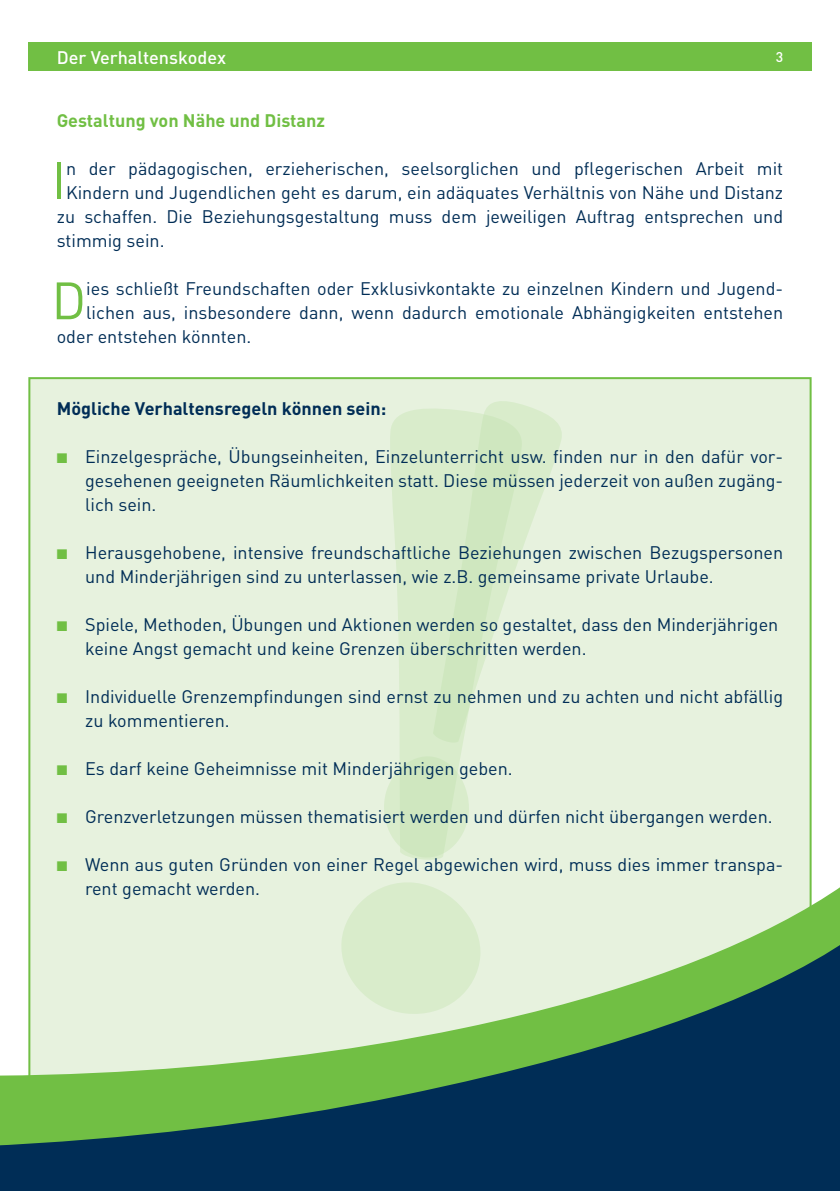
<style>
.page{position:relative;width:840px;height:1191px;background:#fff}
.page>*{position:absolute;margin:0;border:0;box-sizing:border-box;transform-origin:0 0}
.t1{font:51.8px "DIN Pro";color:#71bf44}
.t2{font:18px/24px "DIN Pro";color:#002d56}
.t3{font:700 18px "DIN Pro";color:#002d56}
.t4{font:700 18px "DIN Pro";color:#71bf44}
.t5{font:500 18px "DIN Pro";color:#fff}
.t6{font:500 14px "DIN Pro";color:#fff}
.s1{color:#71bf44}
</style>
<div class="page">
<div style="left:29px;top:378px;width:781px;height:719px;background:#e7f2de"></div>
<svg style="left:0;top:718px;width:839px;height:473px"></svg>
<div style="left:28px;top:43px;width:783px;height:28px;background:#71bf44"></div>
<svg style="left:338px;top:718px;width:185px;height:300px"></svg>
<svg style="left:379px;top:401px;width:185px;height:462px"></svg>
<p class="t5" style="left:57px;top:45px;width:171px">Der Verhaltenskodex</p>
<p class="t6" style="left:775px;top:47px;width:9px">3</p>
<p class="t4" style="left:57px;top:108px;width:270px">Gestaltung von Nähe und Distanz</p>
<h1 class="t1" style="left:51px;top:145px;width:16px">I</h1>
<p class="t2" style="left:66px;top:156px;width:718px">n der pädagogischen, erzieherischen, seelsorglichen und pflegerischen Arbeit mit</p>
<p class="t2" style="left:66px;top:180px;width:718px">Kindern und Jugendlichen geht es darum, ein adäquates Verhältnis von Nähe und Distanz</p>
<p class="t2" style="left:57px;top:204px;width:727px">zu schaffen. Die Beziehungsgestaltung muss dem jeweiligen Auftrag entsprechen und</p>
<p class="t2" style="left:57px;top:228px;width:109px">stimmig sein.</p>
<h1 class="t1" style="left:51px;top:265px;width:36px">D</h1>
<p class="t2" style="left:86px;top:276px;width:698px">ies schließt Freundschaften oder Exklusivkontakte zu einzelnen Kindern und Jugend-</p>
<p class="t2" style="left:86px;top:300px;width:698px">lichen aus, insbesondere dann, wenn dadurch emotionale Abhängigkeiten entstehen</p>
<p class="t2" style="left:57px;top:324px;width:196px">oder entstehen könnten.</p>
<p class="t3" style="left:57px;top:396px;width:331px">Mögliche Verhaltensregeln können sein:</p>
<p class="t2" style="left:85px;top:444px;width:699px;text-align:justify;text-indent:-28px"><span class="s1">■</span> Einzelgespräche, Übungseinheiten, Einzelunterricht usw. finden nur in den dafür vor&shy;gesehenen geeigneten Räumlichkeiten statt. Diese müssen jederzeit von außen zugäng&shy;lich sein.</p>
<p class="t2" style="left:85px;top:540px;width:699px;text-indent:-28px"><span class="s1">■</span> Herausgehobene, intensive freundschaftliche Beziehungen zwischen Bezugspersonen und Minderjährigen sind zu unterlassen, wie z.B. gemeinsame private Urlaube.</p>
<p class="t2" style="left:85px;top:612px;width:694px;text-indent:-28px"><span class="s1">■</span> Spiele, Methoden, Übungen und Aktionen werden so gestaltet, dass den Minderjährigen keine Angst gemacht und keine Grenzen überschritten werden.</p>
<p class="t2" style="left:85px;top:684px;width:699px;text-indent:-28px"><span class="s1">■</span> Individuelle Grenzempfindungen sind ernst zu nehmen und zu achten und nicht abfällig zu kommentieren.</p>
<p class="t2" style="left:57px;top:756px;width:457px"><span class="s1">■</span> Es darf keine Geheimnisse mit Minderjährigen geben.</p>
<p class="t2" style="left:57px;top:804px;width:717px"><span class="s1">■</span> Grenzverletzungen müssen thematisiert werden und dürfen nicht übergangen werden.</p>
<p class="t2" style="left:85px;top:852px;width:699px;text-indent:-28px"><span class="s1">■</span> Wenn aus guten Gründen von einer Regel abgewichen wird, muss dies immer transpa&shy;rent gemacht werden.</p>
</div>
